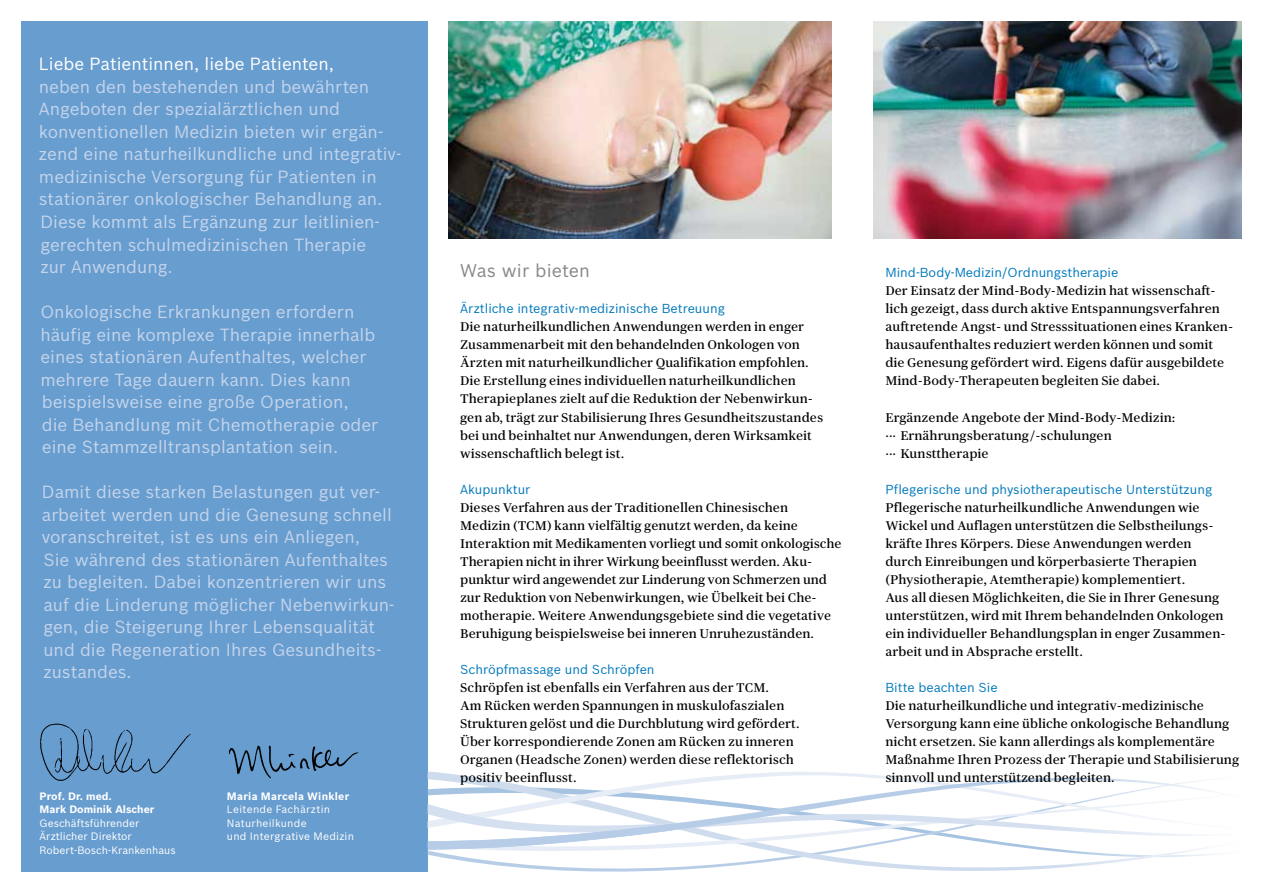
<style>
.page{position:relative;width:1263px;height:893px;background:#fff}
.page>*{position:absolute;margin:0;border:0;box-sizing:border-box;transform-origin:0 0}
.t1{font:18px "Bosch Sans";letter-spacing:.01em;color:#87888a}
.t2{font:17.25px/22.5px "Bosch Sans";color:#c4d4eb}
.t3{font:17.25px "Bosch Sans";color:#fff}
.t4{font:12.75px/18px "Bosch Serif";color:#000}
.t5{font:12.75px "Bosch Sans";color:#0079bc}
.t6{font:10.5px/13.5px "Bosch Sans";letter-spacing:.005em;color:#fff}
.t7{font:10.5px/13.5px "Bosch Sans";letter-spacing:.025em;color:#fff}
.t8{font:700 10.5px/13.5px "Bosch Sans";color:#fff}
.t9{font:700 10.5px "Bosch Sans";letter-spacing:.025em;color:#fff}
</style>
<div class="page">
<div style="left:21px;top:21px;width:406px;height:851px;background:#689dcf"></div>
<img style="left:874px;top:21px;width:368px;height:217px">
<img style="left:449px;top:21px;width:382px;height:217px">
<svg style="left:427px;top:855px;width:779px;height:17px"></svg>
<svg style="left:427px;top:770px;width:443px;height:5px"></svg>
<svg style="left:427px;top:850px;width:790px;height:5px"></svg>
<svg style="left:427px;top:775px;width:790px;height:29px"></svg>
<svg style="left:427px;top:804px;width:778px;height:46px"></svg>
<img style="left:40px;top:723px;width:151px;height:58px">
<img style="left:228px;top:745px;width:131px;height:34px">
<h2 class="t3" style="left:39px;top:53px;width:297px">Liebe Patientinnen, liebe Patienten,</h2>
<p class="t2" style="left:39px;top:75px;width:364px">neben den bestehenden und bewährten Angeboten der spezialärztlichen und konventionellen Medizin bieten wir ergän&shy;zend eine naturheilkundliche und integrativ&shy;medizinische Versorgung für Patienten in stationärer onkologischer Behandlung an.<br>Diese kommt als Ergänzung zur leitlinien&shy;gerechten schulmedizinischen Therapie<br>zur Anwendung.</p>
<p class="t2" style="left:40px;top:300px;width:339px">Onkologische Erkrankungen erfordern häufig eine komplexe Therapie innerhalb eines stationären Aufenthaltes, welcher mehrere Tage dauern kann. Dies kann beispielsweise eine große Operation,<br>die Behandlung mit Chemotherapie oder eine Stammzelltransplantation sein.</p>
<p class="t2" style="left:42px;top:480px;width:354px">Damit diese starken Belastungen gut ver&shy;arbeitet werden und die Genesung schnell voranschreitet, ist es uns ein Anliegen,<br>Sie während des stationären Aufenthaltes zu begleiten. Dabei konzentrieren wir uns auf die Linderung möglicher Nebenwirkun&shy;gen, die Steigerung Ihrer Lebensqualität und die Regeneration Ihres Gesundheits&shy;zustandes.</p>
<p class="t8" style="left:40px;top:789px;width:116px">Prof. Dr. med.<br>Mark Dominik Alscher</p>
<p class="t6" style="left:40px;top:816px;width:138px">Geschäftsführender<br>Ärztlicher Direktor<br>Robert-Bosch-Krankenhaus</p>
<p class="t9" style="left:227px;top:789px;width:124px">Maria Marcela Winkler</p>
<p class="t7" style="left:227px;top:802px;width:129px">Leitende Fachärztin<br>Naturheilkunde<br>und Intergrative Medizin</p>
<h1 class="t1" style="left:460px;top:260px;width:131px">Was wir bieten</h1>
<p class="t5" style="left:460px;top:301px;width:266px">Ärztliche integrativ-medizinische Betreuung</p>
<p class="t4" style="left:460px;top:318px;width:364px">Die naturheilkundlichen Anwendungen werden in enger Zusammenarbeit mit den behandelnden Onkologen von Ärzten mit naturheilkundlicher Qualifikation empfohlen.<br>Die Erstellung eines individuellen naturheilkundlichen Therapieplanes zielt auf die Reduktion der Nebenwirkun&shy;gen ab, trägt zur Stabilisierung Ihres Gesundheitszustandes bei und beinhaltet nur Anwendungen, deren Wirksamkeit wissenschaftlich belegt ist.</p>
<p class="t5" style="left:460px;top:481px;width:72px">Akupunktur</p>
<p class="t4" style="left:460px;top:498px;width:383px">Dieses Verfahren aus der Traditionellen Chinesischen Medizin (TCM) kann vielfältig genutzt werden, da keine Interaktion mit Medikamenten vorliegt und somit onkologische Therapien nicht in ihrer Wirkung beeinflusst werden. Aku&shy;punktur wird angewendet zur Linderung von Schmerzen und zur Reduktion von Nebenwirkungen, wie Übelkeit bei Che&shy;motherapie. Weitere Anwendungsgebiete sind die vegetative Beruhigung beispielsweise bei inneren Unruhezuständen.</p>
<p class="t5" style="left:460px;top:661px;width:196px">Schröpfmassage und Schröpfen</p>
<p class="t4" style="left:460px;top:678px;width:341px">Schröpfen ist ebenfalls ein Verfahren aus der TCM.<br>Am Rücken werden Spannungen in muskulofaszialen Strukturen gelöst und die Durchblutung wird gefördert.<br>Über korrespondierende Zonen am Rücken zu inneren Organen (Headsche Zonen) werden diese reflektorisch positiv beeinflusst.</p>
<p class="t5" style="left:885px;top:265px;width:234px">Mind-Body-Medizin/Ordnungstherapie</p>
<p class="t4" style="left:885px;top:282px;width:349px">Der Einsatz der Mind-Body-Medizin hat wissenschaft&shy;lich gezeigt, dass durch aktive Entspannungsverfahren auftretende Angst- und Stresssituationen eines Kranken&shy;hausaufenthaltes reduziert werden können und somit die Genesung gefördert wird. Eigens dafür ausgebildete Mind-Body-Therapeuten begleiten Sie dabei.</p>
<p class="t4" style="left:885px;top:408px;width:291px">Ergänzende Angebote der Mind-Body-Medizin: ··· Ernährungsberatung/-schulungen<br>··· Kunsttherapie</p>
<p class="t5" style="left:885px;top:481px;width:328px">Pflegerische und physiotherapeutische Unterstützung</p>
<p class="t4" style="left:885px;top:498px;width:342px">Pflegerische naturheilkundliche Anwendungen wie Wickel und Auflagen unterstützen die Selbstheilungs&shy;kräfte Ihres Körpers. Diese Anwendungen werden durch Einreibungen und körperbasierte Therapien (Physiotherapie, Atemtherapie) komplementiert.<br>Aus all diesen Möglichkeiten, die Sie in Ihrer Genesung unterstützen, wird mit Ihrem behandelnden Onkologen ein individueller Behandlungsplan in enger Zusammen&shy;arbeit und in Absprache erstellt.</p>
<p class="t5" style="left:885px;top:679px;width:114px">Bitte beachten Sie</p>
<p class="t4" style="left:885px;top:696px;width:355px">Die naturheilkundliche und integrativ-medizinische Versorgung kann eine übliche onkologische Behandlung nicht ersetzen. Sie kann allerdings als komplementäre Maßnahme Ihren Prozess der Therapie und Stabilisierung sinnvoll und unterstützend begleiten.</p>
</div>
